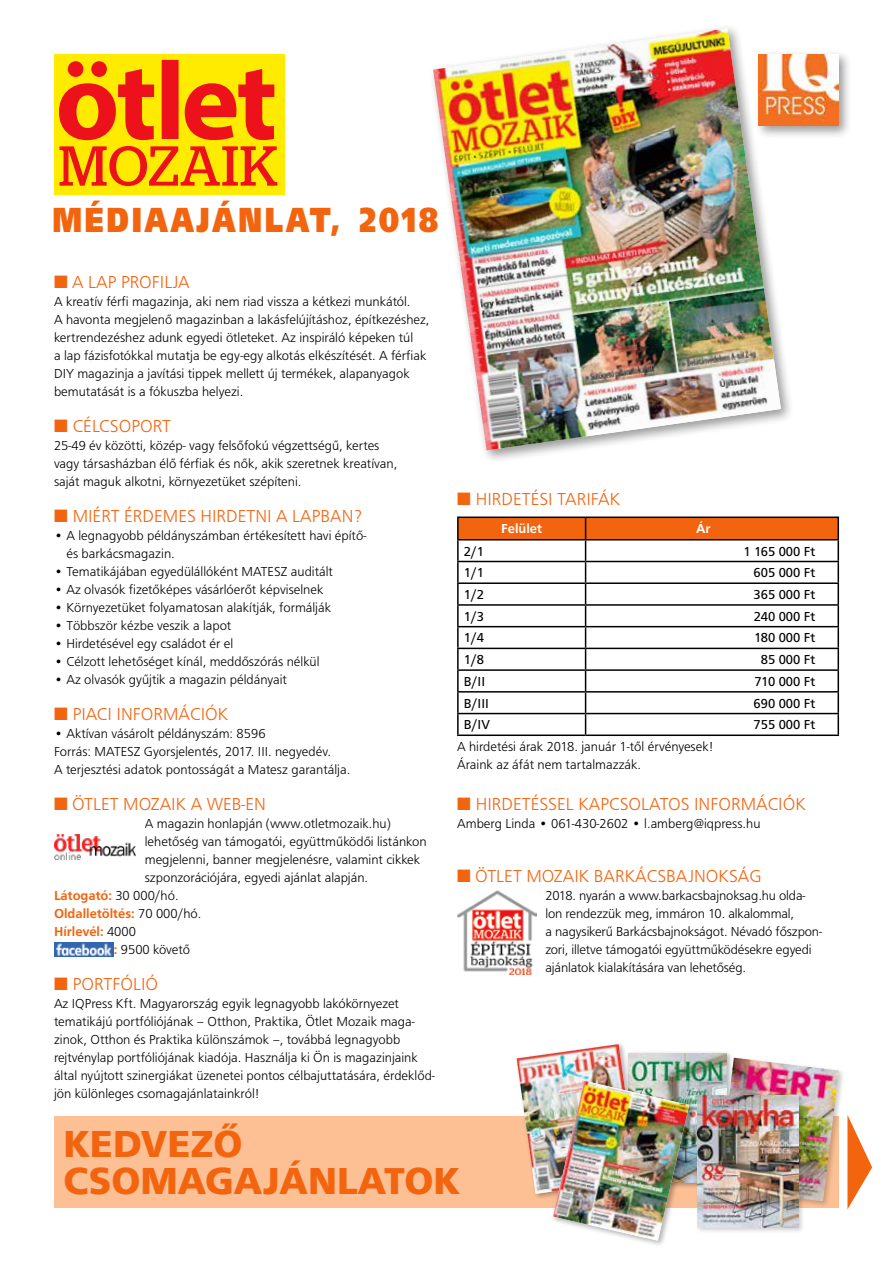
<style>
.page{position:relative;width:893px;height:1263px;background:#fff}
.page>*{position:absolute;margin:0;border:0;box-sizing:border-box;transform-origin:0 0}
.t1{font:39px/36.9px "F015 Bol";color:#f3640f}
.t2{font:36px "F015 Ult";letter-spacing:.095em;color:#f3640f;scale:.8 1}
.t3{font:18px "F015 Lig";color:#f3640f}
.t4{font:13.5px/18px "F015 Lig";color:#000}
.t5{font:13.5px "F015 Reg";color:#000}
.t6{font:13.5px/18px "F015 Med";color:#f3640f}
.t7{font:13.5px "F015 Med";color:#fff}
.s1{font-family:"F015 Lig";color:#000}
.s2{font-family:"F015 Med";color:#f3640f}
.s3{font-family:"F015 Med"}
</style>
<div class="page">
<hr style="left:457px;top:516px;width:129px;height:2px;background:#000">
<hr style="left:457px;top:518px;width:2px;height:21px;background:#000">
<hr style="left:586px;top:516px;width:253px;height:2px;background:#000">
<hr style="left:837px;top:518px;width:2px;height:21px;background:#000">
<hr style="left:457px;top:539px;width:129px;height:1px;background:#000">
<hr style="left:457px;top:540px;width:2px;height:21px;background:#000">
<hr style="left:586px;top:539px;width:253px;height:1px;background:#000">
<hr style="left:837px;top:540px;width:2px;height:21px;background:#000">
<hr style="left:457px;top:561px;width:129px;height:1px;background:#000">
<hr style="left:457px;top:562px;width:2px;height:20px;background:#000">
<hr style="left:586px;top:561px;width:253px;height:1px;background:#000">
<hr style="left:837px;top:562px;width:2px;height:20px;background:#000">
<hr style="left:457px;top:582px;width:129px;height:2px;background:#000">
<hr style="left:457px;top:584px;width:2px;height:20px;background:#000">
<hr style="left:586px;top:582px;width:253px;height:2px;background:#000">
<hr style="left:837px;top:584px;width:2px;height:20px;background:#000">
<hr style="left:457px;top:604px;width:129px;height:2px;background:#000">
<hr style="left:457px;top:606px;width:2px;height:20px;background:#000">
<hr style="left:586px;top:604px;width:253px;height:2px;background:#000">
<hr style="left:837px;top:606px;width:2px;height:20px;background:#000">
<hr style="left:457px;top:626px;width:129px;height:1px;background:#000">
<hr style="left:457px;top:627px;width:2px;height:21px;background:#000">
<hr style="left:586px;top:626px;width:253px;height:1px;background:#000">
<hr style="left:837px;top:627px;width:2px;height:21px;background:#000">
<hr style="left:457px;top:648px;width:129px;height:1px;background:#000">
<hr style="left:457px;top:649px;width:2px;height:20px;background:#000">
<hr style="left:586px;top:648px;width:253px;height:1px;background:#000">
<hr style="left:837px;top:649px;width:2px;height:20px;background:#000">
<hr style="left:457px;top:669px;width:129px;height:2px;background:#000">
<hr style="left:457px;top:671px;width:2px;height:20px;background:#000">
<hr style="left:586px;top:669px;width:253px;height:2px;background:#000">
<hr style="left:837px;top:671px;width:2px;height:20px;background:#000">
<hr style="left:457px;top:691px;width:129px;height:1px;background:#000">
<hr style="left:457px;top:692px;width:2px;height:21px;background:#000">
<hr style="left:586px;top:691px;width:253px;height:1px;background:#000">
<hr style="left:837px;top:692px;width:2px;height:21px;background:#000">
<hr style="left:457px;top:713px;width:129px;height:1px;background:#000">
<hr style="left:457px;top:714px;width:2px;height:20px;background:#000">
<hr style="left:586px;top:713px;width:253px;height:1px;background:#000">
<svg style="left:458px;top:517px;width:380px;height:217px"></svg>
<hr style="left:837px;top:714px;width:2px;height:20px;background:#000">
<hr style="left:457px;top:734px;width:129px;height:2px;background:#000">
<hr style="left:586px;top:734px;width:253px;height:2px;background:#000">
<div style="left:54px;top:1117px;width:785px;height:91px;background:#fdc094"></div>
<svg style="left:847px;top:1115px;width:25px;height:94px"></svg>
<img style="left:689px;top:1053px;width:37px;height:40px">
<div style="left:515px;top:1042px;width:129px;height:158px;background:#000;opacity:.3"></div>
<div style="left:550px;top:1078px;width:146px;height:170px;background:#000;opacity:.3"></div>
<img style="left:517px;top:1044px;width:172px;height:197px">
<img style="left:553px;top:1081px;width:136px;height:160px">
<img style="left:458px;top:890px;width:78px;height:85px">
<img style="left:54px;top:834px;width:82px;height:25px">
<div style="left:716px;top:1056px;width:129px;height:152px;background:#000;opacity:.2"></div>
<img style="left:718px;top:1058px;width:121px;height:143px">
<div style="left:695px;top:1093px;width:110px;height:141px;background:#000;opacity:.2"></div>
<img style="left:698px;top:1096px;width:100px;height:131px">
<img style="left:54px;top:942px;width:59px;height:15px">
<div style="left:54px;top:54px;width:231px;height:140px;background:#ffeb00"></div>
<svg style="left:59px;top:60px;width:215px;height:80px"></svg>
<svg style="left:60px;top:146px;width:217px;height:40px"></svg>
<div style="left:754px;top:49px;width:98px;height:90px;background:#000;opacity:.4"></div>
<img style="left:795px;top:54px;width:44px;height:71px">
<div style="left:428px;top:24px;width:367px;height:440px;background:#000;opacity:.4"></div>
<img style="left:433px;top:28px;width:348px;height:422px">
<h2 class="t2" style="left:52px;top:198px;width:483px">MÉDIAAJÁNLAT, 2018</h2>
<h3 class="t3" style="left:54px;top:272px;width:137px">■ A LAP PROFILJA</h3>
<p class="t4" style="left:54px;top:293px;width:377px">A kreatív férfi magazinja, aki nem riad vissza a kétkezi munkától.<br>A havonta megjelenő magazinban a lakásfelújításhoz, építkezéshez, kertrendezéshez adunk egyedi ötleteket. Az inspiráló képeken túl<br>a lap fázisfotókkal mutatja be egy-egy alkotás elkészítését. A férfiak DIY magazinja a javítási tippek mellett új termékek, alapanyagok bemutatását is a fókuszba helyezi.</p>
<h3 class="t3" style="left:54px;top:416px;width:119px">■ CÉLCSOPORT</h3>
<p class="t4" style="left:54px;top:437px;width:345px">25-49 év közötti, közép- vagy felsőfokú végzettségű, kertes vagy társasházban élő férfiak és nők, akik szeretnek kreatívan, saját maguk alkotni, környezetüket szépíteni.</p>
<h3 class="t3" style="left:54px;top:506px;width:310px">■ MIÉRT ÉRDEMES HIRDETNI A LAPBAN?</h3>
<p class="t4" style="left:66px;top:527px;width:301px;text-indent:-12px">• A legnagyobb példányszámban értékesített havi építő&shy;és barkácsmagazin.</p>
<p class="t4" style="left:54px;top:563px;width:281px">• Tematikájában egyedülállóként MATESZ auditált</p>
<p class="t4" style="left:54px;top:581px;width:271px">• Az olvasók fizetőképes vásárlóerőt képviselnek</p>
<p class="t4" style="left:54px;top:599px;width:279px">• Környezetüket folyamatosan alakítják, formálják</p>
<p class="t4" style="left:54px;top:617px;width:179px">• Többször kézbe veszik a lapot</p>
<p class="t4" style="left:54px;top:635px;width:181px">• Hirdetésével egy családot ér el</p>
<p class="t4" style="left:54px;top:653px;width:267px">• Célzott lehetőséget kínál, meddőszórás nélkül</p>
<p class="t4" style="left:54px;top:671px;width:234px">• Az olvasók gyűjtik a magazin példányait</p>
<h3 class="t3" style="left:54px;top:704px;width:176px">■ PIACI INFORMÁCIÓK</h3>
<p class="t4" style="left:54px;top:725px;width:298px">• Aktívan vásárolt példányszám: 8596<br>Forrás: MATESZ Gyorsjelentés, 2017. III. negyedév.<br>A terjesztési adatok pontosságát a Matesz garantálja.</p>
<h3 class="t3" style="left:54px;top:794px;width:214px">■ ÖTLET MOZAIK A WEB-EN</h3>
<p class="t4" style="left:145px;top:815px;width:283px">A magazin honlapján (www.otletmozaik.hu) lehetőség van támogatói, együttműködői listánkon megjelenni, banner megjelenésre, valamint cikkek szponzorációjára, egyedi ajánlat alapján.</p>
<p class="t6" style="left:54px;top:887px;width:149px">Látogató: <span class="s1">30 000/hó.<br></span>Oldalletöltés: <span class="s1">70 000/hó.<br></span>Hírlevél: <span class="s1">4000</span></p>
<p class="t4" style="left:114px;top:941px;width:78px"><span class="s2">:</span> 9500 követő</p>
<h3 class="t3" style="left:54px;top:974px;width:106px">■ PORTFÓLIÓ</h3>
<p class="t4" style="left:54px;top:995px;width:382px">Az IQPress Kft. Magyarország egyik legnagyobb lakókörnyezet tematikájú portfóliójának – Otthon, Praktika, Ötlet Mozaik maga&shy;zinok, Otthon és Praktika különszámok –, továbbá legnagyobb rejtvénylap portfóliójának kiadója. Használja ki Ön is magazinjaink által nyújtott szinergiákat üzenetei pontos célbajuttatására, érdeklőd&shy;jön különleges csomagajánlatainkról!</p>
<h3 class="t3" style="left:457px;top:489px;width:165px">■ HIRDETÉSI TARIFÁK</h3>
<p class="t7" style="left:501px;top:521px;width:42px">Felület</p>
<p class="t7" style="left:696px;top:521px;width:16px">Ár</p>
<p class="t5" style="left:464px;top:543px;width:22px">2/1</p>
<p class="t5" style="left:743px;top:543px;width:73px">1 165 000 Ft</p>
<p class="t5" style="left:464px;top:565px;width:22px">1/1</p>
<p class="t5" style="left:754px;top:565px;width:63px">605 000 Ft</p>
<p class="t5" style="left:464px;top:587px;width:22px">1/2</p>
<p class="t5" style="left:754px;top:587px;width:63px">365 000 Ft</p>
<p class="t5" style="left:464px;top:608px;width:22px">1/3</p>
<p class="t5" style="left:754px;top:608px;width:63px">240 000 Ft</p>
<p class="t5" style="left:464px;top:630px;width:22px">1/4</p>
<p class="t5" style="left:754px;top:630px;width:63px">180 000 Ft</p>
<p class="t5" style="left:464px;top:652px;width:22px">1/8</p>
<p class="t5" style="left:761px;top:652px;width:56px">85 000 Ft</p>
<p class="t5" style="left:464px;top:674px;width:23px">B/II</p>
<p class="t5" style="left:755px;top:674px;width:62px">710 000 Ft</p>
<p class="t5" style="left:464px;top:695px;width:27px">B/III</p>
<p class="t5" style="left:754px;top:695px;width:63px">690 000 Ft</p>
<p class="t5" style="left:464px;top:717px;width:28px">B/IV</p>
<p class="t5" style="left:754px;top:717px;width:63px">755 000 Ft</p>
<p class="t4" style="left:457px;top:738px;width:258px">A hirdetési árak 2018. január 1-től érvényesek!<br>Áraink az áfát nem tartalmazzák.</p>
<h3 class="t3" style="left:457px;top:794px;width:350px">■ HIRDETÉSSEL KAPCSOLATOS INFORMÁCIÓK</h3>
<p class="t4" style="left:457px;top:815px;width:305px">Amberg Linda <span class="s3">•</span> 061-430-2602 <span class="s3">•</span> l.amberg@iqpress.hu</p>
<h3 class="t3" style="left:457px;top:866px;width:306px">■ ÖTLET MOZAIK BARKÁCSBAJNOKSÁG</h3>
<p class="t4" style="left:545px;top:887px;width:278px">2018. nyarán a www.barkacsbajnoksag.hu olda&shy;lon rendezzük meg, immáron 10. alkalommal,<br>a nagysikerű Barkácsbajnokságot. Névadó főszpon&shy;zori, illetve támogatói együttműködésekre egyedi ajánlatok kialakítására van lehetőség.</p>
<h1 class="t1" style="left:63px;top:1126px;width:398px">KEDVEZŐ<br>CSOMAGAJÁNLATOK</h1>
</div>
